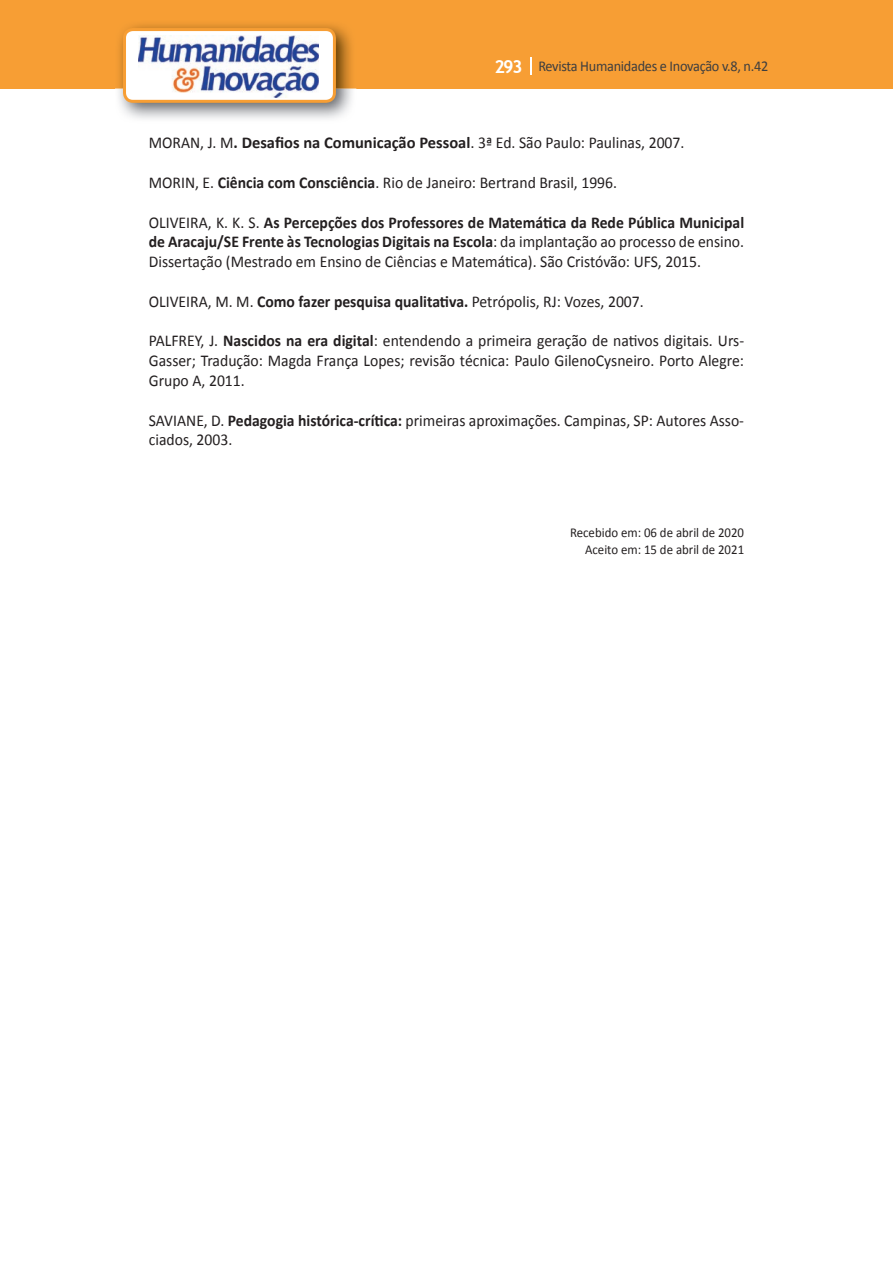
<style>
.page{position:relative;width:893px;height:1263px;background:#fff}
.page>*{position:absolute;margin:0;border:0;box-sizing:border-box;transform-origin:0 0}
.t1{font:16.5px/19.8px "Calibri";color:#231f20;text-align:justify;scale:.95 1}
.t2{font:15px "Calibri";letter-spacing:-.02em;color:#3e3e3f;scale:.95 1}
.t3{font:13.5px/16.2px "Calibri";color:#231f20;text-align:right;scale:.95 1}
.s1{font-family:"Trebuchet MS";font-weight:700;font-size:18px;color:#fff}
.s2{font-weight:700}
</style>
<div class="page">
<div style="left:0;top:0;width:893px;height:88px;background:#f79e34"></div>
<svg style="left:530px;top:57px;width:2px;height:18px"></svg>
<img style="left:115px;top:24px;width:241px;height:95px">
<svg style="left:123px;top:28px;width:213px;height:75px"></svg>
<p class="t2" style="left:495px;top:57px;width:290px"><span class="s1">293</span> Revista Humanidades e Inovação v.8, n.42</p>
<p class="t1" style="left:149px;top:133px;width:565px">MORAN, J. M<span class="s2">. Desafios na Comunicação Pessoal</span>. 3ª Ed. São Paulo: Paulinas, 2007.</p>
<p class="t1" style="left:149px;top:173px;width:494px">MORIN, E. <span class="s2">Ciência com Consciência</span>. Rio de Janeiro: Bertrand Brasil, 1996.</p>
<p class="t1" style="left:149px;top:212px;width:628px">OLIVEIRA, K. K. S. <span class="s2">As Percepções dos Professores de Matemática da Rede Pública Municipal de Aracaju/SE Frente às Tecnologias Digitais na Escola</span>: da implantação ao processo de ensino.<br>Dissertação (Mestrado em Ensino de Ciências e Matemática). São Cristóvão: UFS, 2015.</p>
<p class="t1" style="left:149px;top:292px;width:522px">OLIVEIRA, M. M. <span class="s2">Como fazer pesquisa qualitativa.</span> Petrópolis, RJ: Vozes, 2007.</p>
<p class="t1" style="left:149px;top:331px;width:628px">PALFREY, J. <span class="s2">Nascidos na era digital</span>: entendendo a primeira geração de nativos digitais. Urs-Gasser; Tradução: Magda França Lopes; revisão técnica: Paulo GilenoCysneiro. Porto Alegre:<br>Grupo A, 2011.</p>
<p class="t1" style="left:149px;top:410px;width:628px">SAVIANE, D. <span class="s2">Pedagogia histórica-crítica:</span> primeiras aproximações. Campinas, SP: Autores Asso&shy;ciados, 2003.</p>
<p class="t3" style="left:570px;top:525px;width:185px">Recebido em: 06 de abril de 2020<br>Aceito em: 15 de abril de 2021</p>
</div>
